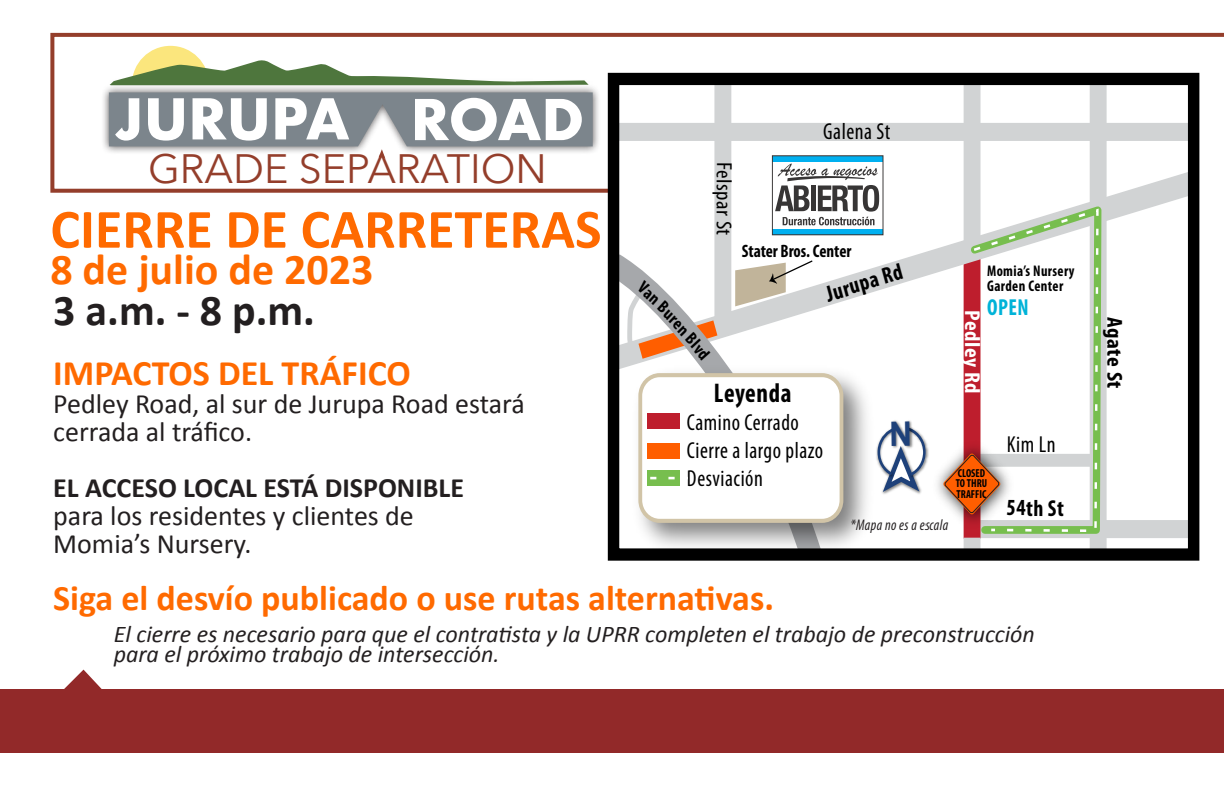
<style>
.page{position:relative;width:1224px;height:792px;background:#fff}
.page>*{position:absolute;margin:0;border:0;box-sizing:border-box;transform-origin:0 0}
.t1{font:700 56px "Calibri";color:#ff6a00}
.t2{font:700 44px "Calibri";color:#ff6a00}
.t3{font:700 44px "Calibri";color:#231f20}
.t4{font:40.8px "Avenir Next";color:#922929}
.t5{font:700 36px "Calibri";color:#ff6a00}
.t6{font:28px/28px "Calibri";color:#231f20}
.t7{font:700 condensed 27px "Myriad Pro";letter-spacing:.02em;color:#000;scale:.94 1}
.t8{font:italic 24px/20px "Calibri";color:#231f20}
.t9{font:condensed 23.2px/27.8px "Myriad Pro";letter-spacing:.025em;color:#000;scale:.94 1}
.t10{font:700 condensed 23.2px "Myriad Pro";letter-spacing:.02em;color:#000;scale:.94 1}
.t11{font:700 condensed 23.2px "Myriad Pro";color:#00b3d8;scale:.94 1}
.t12{font:700 condensed 23px "Myriad Pro";color:#000;scale:.95 1}
.t13{font:condensed 21.8px "Myriad Pro";letter-spacing:.02em;color:#000;scale:1.07 1}
.t14{font:700 condensed 21.8px "Myriad Pro";letter-spacing:.025em;color:#fff;scale:1.07 1}
.t15{font:700 condensed 21.8px "Myriad Pro";letter-spacing:.02em;color:#000;scale:1.07 1}
.t16{font:700 condensed 18px "Myriad Pro";letter-spacing:-.005em;color:#000;scale:.94 1}
.t17{font:700 condensed 15.4px/15.4px "Myriad Pro";letter-spacing:.025em;color:#000;scale:.94 1}
.t18{font:italic condensed 15.4px "Myriad Pro";letter-spacing:.025em;color:#231f20;scale:.94 1}
.t19{font:700 condensed 11.6px/10.4px "Myriad Pro";color:#000;scale:.94 1}
.s1{font-size:41px;color:#943e2b}
.s2{font-weight:700}
</style>
<div class="page">
<svg style="left:50px;top:32px;width:1174px;height:161px"></svg>
<div style="left:101px;top:77px;width:500px;height:78px;background:#231f20;opacity:.75"></div>
<svg style="left:109px;top:92px;width:484px;height:67px"></svg>
<svg style="left:110px;top:46px;width:482px;height:40px"></svg>
<div style="left:611px;top:74px;width:579px;height:479px;background:#fff"></div>
<div style="left:614px;top:123px;width:583px;height:18px;background:#d1d3d4"></div>
<div style="left:1089px;top:79px;width:18px;height:476px;background:#d1d3d4"></div>
<div style="left:968px;top:520px;width:226px;height:18px;background:#d1d3d4"></div>
<div style="left:963px;top:244px;width:18px;height:295px;background:#be1e2d"></div>
<div style="left:714px;top:84px;width:18px;height:241px;background:#d1d3d4"></div>
<svg style="left:598px;top:153px;width:589px;height:235px"></svg>
<div style="left:963px;top:538px;width:18px;height:19px;background:#d1d3d4"></div>
<div style="left:963px;top:84px;width:18px;height:161px;background:#d1d3d4"></div>
<svg style="left:966px;top:200px;width:139px;height:338px"></svg>
<svg style="left:971px;top:207px;width:129px;height:326px"></svg>
<svg style="left:598px;top:233px;width:240px;height:328px"></svg>
<img style="left:625px;top:358px;width:256px;height:203px">
<div style="left:640px;top:375px;width:201px;height:146px;background:#fff;border-radius:20px"></div>
<div style="left:638px;top:373px;width:205px;height:150px;border:4px solid #d1c4a7;border-radius:20px"></div>
<div style="left:648px;top:414px;width:32px;height:15px;background:#be1e2d"></div>
<div style="left:648px;top:443px;width:32px;height:15px;background:#ff5e00"></div>
<div style="left:608px;top:73px;width:592px;height:487px;border:12px solid #000"></div>
<img style="left:875px;top:425px;width:51px;height:56px">
<img style="left:892px;top:420px;width:19px;height:2px">
<img style="left:926px;top:435px;width:94px;height:100px">
<svg style="left:943px;top:453px;width:58px;height:62px"></svg>
<div style="left:648px;top:470px;width:32px;height:16px;background:#77be4e"></div>
<svg style="left:650px;top:477px;width:25px;height:2px"></svg>
<div style="left:772px;top:160px;width:111px;height:71px;background:#fff"></div>
<div style="left:773px;top:156px;width:110px;height:6px;background:#00b0f0"></div>
<svg style="left:775px;top:163px;width:104px;height:62px"></svg>
<div style="left:773px;top:229px;width:110px;height:5px;background:#00b0f0"></div>
<div style="left:772px;top:155px;width:111px;height:80px;border:1px solid #373535"></div>
<div style="left:0;top:690px;width:1224px;height:63px;background:#922929"></div>
<svg style="left:62px;top:670px;width:42px;height:20px"></svg>
<svg style="left:624px;top:280px;width:93px;height:81px"></svg>
<svg style="left:878px;top:422px;width:47px;height:75px"></svg>
<p class="t4" style="left:148px;top:134px;width:400px">GRADE SEP<span class="s1">ARATION</span></p>
<p class="t1" style="left:50px;top:193px;width:553px">CIERRE DE CARRETERAS</p>
<p class="t2" style="left:50px;top:241px;width:325px">8 de julio de 2023</p>
<p class="t3" style="left:53px;top:282px;width:263px">3 a.m. - 8 p.m.</p>
<p class="t5" style="left:53px;top:350px;width:359px">IMPACTOS DEL TRÁFICO</p>
<p class="t6" style="left:53px;top:390px;width:473px">Pedley Road, al sur de Jurupa Road estará cerrada al tráfico.</p>
<p class="t6" style="left:53px;top:474px;width:412px"><span class="s2">EL ACCESO LOCAL ESTÁ DISPONIBLE </span>para los residentes y clientes de<br>Momia’s Nursery.</p>
<p class="t13" style="left:737px;top:162px;width:70px;rotate:90deg">Felspar St</p>
<p class="t9" style="left:823px;top:117px;width:73px">Galena St</p>
<p class="t16" style="left:742px;top:240px;width:118px">Stater Bros. Center</p>
<p class="t12" style="left:822px;top:280px;width:85px;rotate:-17deg">Jurupa Rd</p>
<p class="t7" style="left:714px;top:376px;width:84px">Leyenda</p>
<p class="t9" style="left:687px;top:408px;width:147px">Camino Cerrado<br>Cierre a largo plazo<br>Desviación</p>
<p class="t17" style="left:987px;top:263px;width:95px">Momia’s Nursery<br>Garden Center</p>
<p class="t11" style="left:987px;top:292px;width:46px">OPEN</p>
<p class="t14" style="left:986px;top:310px;width:80px;rotate:90deg">Pedley Rd</p>
<p class="t19" style="left:956px;top:468px;width:35px">CLOSED<br>TO THRU<br>TRAFFIC</p>
<p class="t9" style="left:1007px;top:430px;width:53px">Kim Ln</p>
<p class="t10" style="left:1007px;top:493px;width:63px">54th St</p>
<p class="t18" style="left:850px;top:515px;width:106px">*Mapa no es a escala</p>
<p class="t5" style="left:53px;top:575px;width:722px">Siga el desvío publicado o use rutas alternativas.</p>
<p class="t8" style="left:114px;top:623px;width:923px">El cierre es necesario para que el contratista y la UPRR completen el trabajo de preconstrucción para el próximo trabajo de intersección.</p>
<p class="t15" style="left:1128px;top:317px;width:68px;rotate:90deg">Agate St</p>
</div>
